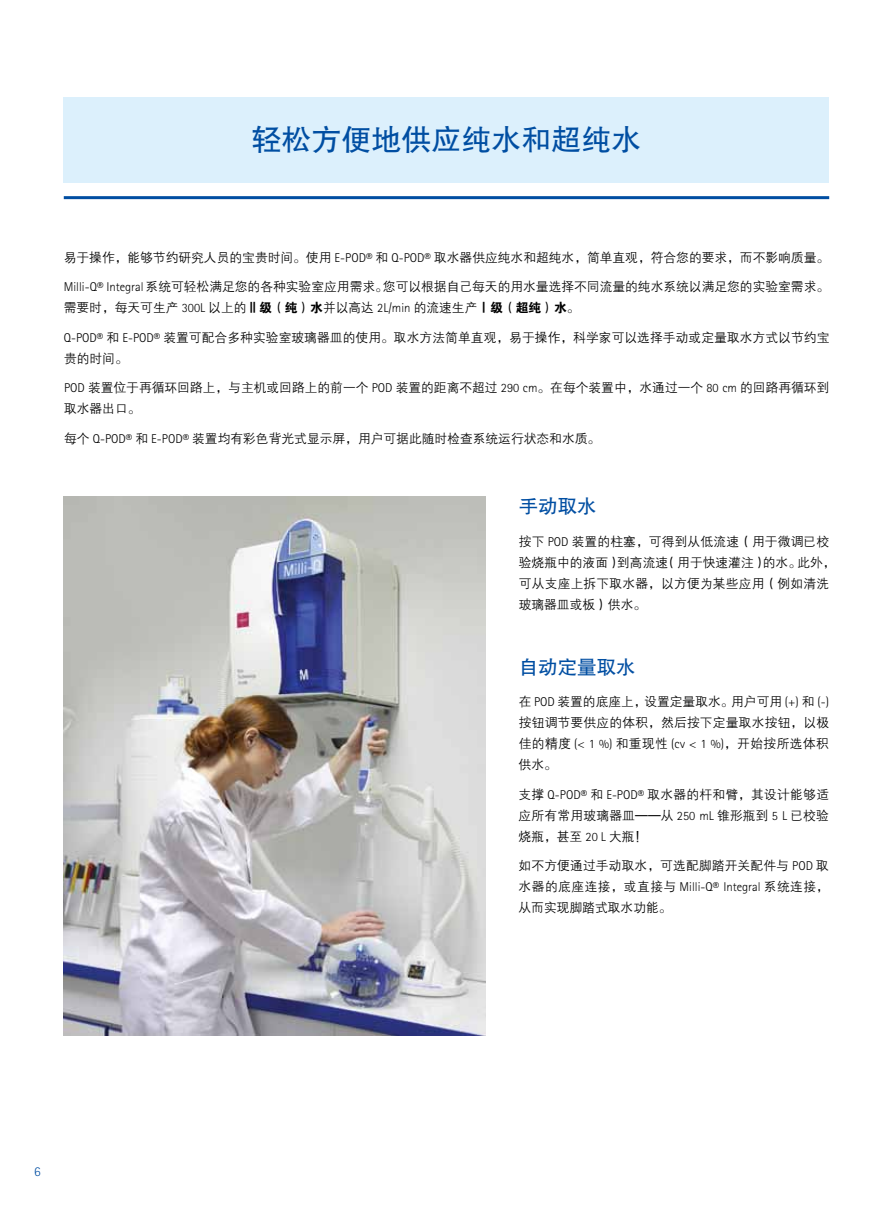
<style>
.page{position:relative;width:893px;height:1212px;background:#fff}
.page>*{position:absolute;margin:0;border:0;box-sizing:border-box;transform-origin:0 0}
.t1{font:30px "FZHTJW GB1 0";color:#004ea2}
.t2{font:19.5px "FZHTJW GB1 0";color:#004ea2}
.t3{font:300 13.5px "Merck Sans Serif Pro";color:#004ea2}
.t4{font:12.75px/21px "FZZDXJW GB1 0";color:#000}
.s1{font-family:"Merck Sans Serif Pro";font-weight:300}
.s2{font-family:"FZDHTJW GB1 0"}
</style>
<div class="page">
<hr style="left:64px;top:196px;width:765px;height:3px;background:#004ea2">
<div style="left:64px;top:97px;width:765px;height:85px;background:#dcf0fc"></div>
<img style="left:64px;top:496px;width:422px;height:539px">
<h1 class="t1" style="left:251px;top:123px;width:392px">轻松方便地供应纯水和超纯水</h1>
<p class="t4" style="left:64px;top:247px;width:767px">易于操作，能够节约研究人员的宝贵时间。使用 <span class="s1">E-POD®</span> 和 <span class="s1">Q-POD®</span> 取水器供应纯水和超纯水，简单直观，符合您的要求，而不影响质量。</p>
<p class="t4" style="left:64px;top:277px;width:767px"><span class="s1">Milli-Q® Integral</span>系统可轻松满足您的各种实验室应用需求。您可以根据自己每天的用水量选择不同流量的纯水系统以满足您的实验室需求。需要时，每天可生产 <span class="s1">300L</span> 以上的<span class="s2">Ⅱ级（纯）水</span>并以高达 <span class="s1">2L/min</span> 的流速生产<span class="s2">Ⅰ级（超纯）水</span>。</p>
<p class="t4" style="left:64px;top:327px;width:767px"><span class="s1">Q-POD®</span> 和 <span class="s1">E-POD®</span> 装置可配合多种实验室玻璃器皿的使用。取水方法简单直观，易于操作，科学家可以选择手动或定量取水方式以节约宝贵的时间。</p>
<p class="t4" style="left:64px;top:378px;width:767px"><span class="s1">POD</span> 装置位于再循环回路上，与主机或回路上的前一个 <span class="s1">POD</span> 装置的距离不超过 <span class="s1">290 cm</span>。在每个装置中，水通过一个 <span class="s1">80 cm</span> 的回路再循环到取水器出口。</p>
<p class="t4" style="left:64px;top:428px;width:538px">每个 <span class="s1">Q-POD®</span> 和 <span class="s1">E-POD®</span> 装置均有彩色背光式显示屏，用户可据此随时检查系统运行状态和水质。</p>
<h2 class="t2" style="left:519px;top:496px;width:79px">手动取水</h2>
<p class="t4" style="left:519px;top:531px;width:318px">按下 <span class="s1">POD</span> 装置的柱塞，可得到从低流速（用于微调已校验烧瓶中的液面）到高流速（用于快速灌注）的水。此外，可从支座上拆下取水器，以方便为某些应用（例如清洗玻璃器皿或板）供水。</p>
<h2 class="t2" style="left:519px;top:656px;width:118px">自动定量取水</h2>
<p class="t4" style="left:519px;top:692px;width:312px;text-align:justify">在 <span class="s1">POD</span> 装置的底座上，设置定量取水。用户可用 <span class="s1">(+)</span> 和 <span class="s1">(-)</span>按钮调节要供应的体积，然后按下定量取水按钮，以极佳的精度 <span class="s1">(&lt; 1 %)</span> 和重现性 <span class="s1">(cv &lt; 1 %)</span>，开始按所选体积供水。</p>
<p class="t4" style="left:519px;top:784px;width:312px;text-align:justify">支撑 <span class="s1">Q-POD®</span> 和 <span class="s1">E-POD®</span> 取水器的杆和臂，其设计能够适应所有常用玻璃器皿——从 <span class="s1">250 mL</span> 锥形瓶到 <span class="s1">5 L</span> 已校验烧瓶，甚至 <span class="s1">20 L</span> 大瓶！</p>
<p class="t4" style="left:519px;top:856px;width:312px;text-align:justify">如不方便通过手动取水，可选配脚踏开关配件与 <span class="s1">POD</span> 取水器的底座连接，或直接与 <span class="s1">Milli-Q® Integral</span> 系统连接，从而实现脚踏式取水功能。</p>
<p class="t3" style="left:34px;top:1163px;width:8px">6</p>
</div>
